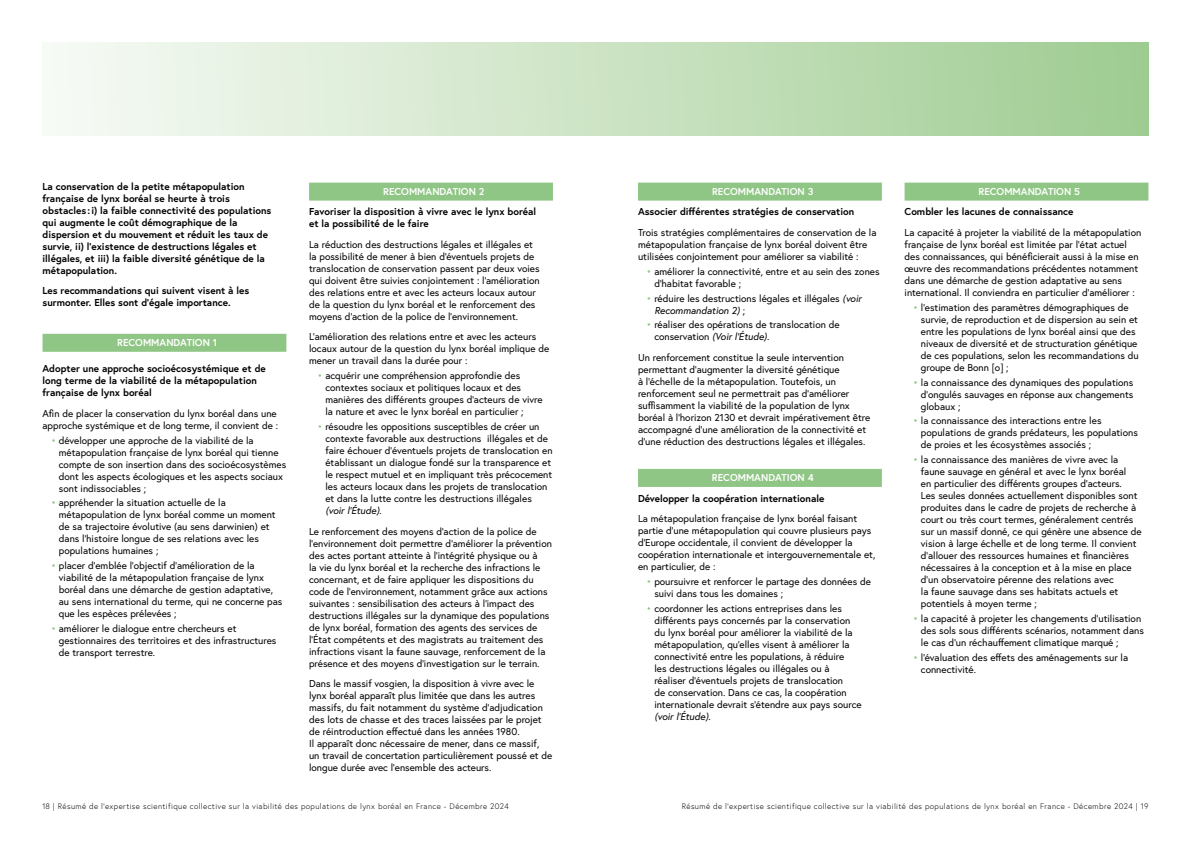
<style>
.page{position:relative;width:1191px;height:842px;background:#fff}
.page>*{position:absolute;margin:0;border:0;box-sizing:border-box;transform-origin:0 0}
.t1{font:10px/12px "Europa";color:#000}
.t2{font:700 10px/12px "Europa";color:#000}
.t3{font:700 10px "Europa";color:#fff}
.t4{font:300 8px "Europa";letter-spacing:.05em;color:#000}
.s1{color:#90c685}
.s2{font-style:italic}
</style>
<div class="page">
<div style="left:638px;top:183px;width:244px;height:18px;background:#90c685"></div>
<div style="left:309px;top:183px;width:244px;height:18px;background:#90c685"></div>
<div style="left:638px;top:469px;width:244px;height:18px;background:#90c685"></div>
<div style="left:904px;top:183px;width:244px;height:18px;background:#90c685"></div>
<div style="left:43px;top:334px;width:243px;height:18px;background:#90c685"></div>
<div style="left:43px;top:43px;width:1105px;height:92px;background:linear-gradient(to right,#f9fbf7,#9fcc92)"></div>
<p class="t2" style="left:43px;top:180px;width:230px">La conservation de la petite métapopulation française de lynx boréal se heurte à trois obstacles :i) la faible connectivité des populations qui augmente le coût démographique de la dispersion et du mouvement et réduit les taux de survie, ii) l’existence de destructions légales et illégales, et iii) la faible diversité génétique de la métapopulation.</p>
<p class="t2" style="left:43px;top:284px;width:208px">Les recommandations qui suivent visent à les surmonter. Elles sont d’égale importance.</p>
<p class="t3" style="left:117px;top:336px;width:102px">RECOMMANDATION 1</p>
<p class="t2" style="left:43px;top:362px;width:225px">Adopter une approche socioécosystémique et de long terme de la viabilité de la métapopulation française de lynx boréal</p>
<p class="t1" style="left:43px;top:407px;width:237px">Afin de placer la conservation du lynx boréal dans une approche systémique et de long terme, il convient de :</p>
<p class="t1" style="left:59px;top:434px;width:229px;text-indent:-8px"><span class="s1">•</span> développer une approche de la viabilité de la métapopulation française de lynx boréal qui tienne compte de son insertion dans des socioécosystèmes dont les aspects écologiques et les aspects sociaux sont indissociables ;</p>
<p class="t1" style="left:59px;top:497px;width:218px;text-indent:-8px"><span class="s1">•</span> appréhender la situation actuelle de la métapopulation de lynx boréal comme un moment de sa trajectoire évolutive (au sens darwinien) et dans l’histoire longue de ses relations avec les populations humaines ;</p>
<p class="t1" style="left:59px;top:560px;width:225px;text-indent:-8px"><span class="s1">•</span> placer d’emblée l’objectif d’amélioration de la viabilité de la métapopulation française de lynx boréal dans une démarche de gestion adaptative, au sens international du terme, qui ne concerne pas que les espèces prélevées ;</p>
<p class="t1" style="left:59px;top:622px;width:219px;text-indent:-8px"><span class="s1">•</span> améliorer le dialogue entre chercheurs et gestionnaires des territoires et des infrastructures de transport terrestre.</p>
<p class="t3" style="left:383px;top:185px;width:103px">RECOMMANDATION 2</p>
<p class="t2" style="left:309px;top:206px;width:229px">Favoriser la disposition à vivre avec le lynx boréal et la possibilité de le faire</p>
<p class="t1" style="left:309px;top:238px;width:232px">La réduction des destructions légales et illégales et la possibilité de mener à bien d’éventuels projets de translocation de conservation passent par deux voies qui doivent être suivies conjointement : l’amélioration des relations entre et avec les acteurs locaux autour de la question du lynx boréal et le renforcement des moyens d’action de la police de l’environnement.</p>
<p class="t1" style="left:309px;top:331px;width:242px">L’amélioration des relations entre et avec les acteurs locaux autour de la question du lynx boréal implique de mener un travail dans la durée pour :</p>
<p class="t1" style="left:325px;top:370px;width:219px;text-indent:-8px"><span class="s1">•</span> acquérir une compréhension approfondie des contextes sociaux et politiques locaux et des manières des différents groupes d’acteurs de vivre la nature et avec le lynx boréal en particulier ;</p>
<p class="t1" style="left:325px;top:420px;width:229px;text-indent:-8px"><span class="s1">•</span> résoudre les oppositions susceptibles de créer un contexte favorable aux destructions illégales et de faire échouer d’éventuels projets de translocation en établissant un dialogue fondé sur la transparence et le respect mutuel et en impliquant très précocement les acteurs locaux dans les projets de translocation et dans la lutte contre les destructions illégales <span class="s2">(voir l’Étude)</span>.</p>
<p class="t1" style="left:309px;top:525px;width:244px">Le renforcement des moyens d’action de la police de l’environnement doit permettre d’améliorer la prévention des actes portant atteinte à l’intégrité physique ou à<br>la vie du lynx boréal et la recherche des infractions le concernant, et de faire appliquer les dispositions du code de l’environnement, notamment grâce aux actions suivantes : sensibilisation des acteurs à l’impact des destructions illégales sur la dynamique des populations de lynx boréal, formation des agents des services de l’État compétents et des magistrats au traitement des infractions visant la faune sauvage, renforcement de la présence et des moyens d’investigation sur le terrain.</p>
<p class="t1" style="left:309px;top:677px;width:245px">Dans le massif vosgien, la disposition à vivre avec le lynx boréal apparaît plus limitée que dans les autres massifs, du fait notamment du système d’adjudication des lots de chasse et des traces laissées par le projet de réintroduction effectué dans les années 1980.<br>Il apparaît donc nécessaire de mener, dans ce massif,<br>un travail de concertation particulièrement poussé et de longue durée avec l’ensemble des acteurs.</p>
<p class="t3" style="left:712px;top:185px;width:103px">RECOMMANDATION 3</p>
<p class="t2" style="left:638px;top:206px;width:218px">Associer différentes stratégies de conservation</p>
<p class="t1" style="left:638px;top:226px;width:240px">Trois stratégies complémentaires de conservation de la métapopulation française de lynx boréal doivent être utilisées conjointement pour améliorer sa viabilité :</p>
<p class="t1" style="left:654px;top:265px;width:227px;text-indent:-8px"><span class="s1">•</span> améliorer la connectivité, entre et au sein des zones d’habitat favorable ;</p>
<p class="t1" style="left:654px;top:292px;width:209px;text-indent:-8px"><span class="s1">•</span> réduire les destructions légales et illégales <span class="s2">(voir<br>Recommandation 2)</span> ;</p>
<p class="t1" style="left:654px;top:319px;width:187px;text-indent:-8px"><span class="s1">•</span> réaliser des opérations de translocation de conservation <span class="s2">(Voir l’Étude)</span>.</p>
<p class="t1" style="left:638px;top:351px;width:234px">Un renforcement constitue la seule intervention permettant d’augmenter la diversité génétique<br>à l’échelle de la métapopulation. Toutefois, un renforcement seul ne permettrait pas d’améliorer suffisamment la viabilité de la population de lynx boréal à l’horizon 2130 et devrait impérativement être accompagné d’une amélioration de la connectivité et d’une réduction des destructions légales et illégales.</p>
<p class="t3" style="left:712px;top:471px;width:103px">RECOMMANDATION 4</p>
<p class="t2" style="left:638px;top:492px;width:188px">Développer la coopération internationale</p>
<p class="t1" style="left:638px;top:513px;width:239px">La métapopulation française de lynx boréal faisant partie d’une métapopulation qui couvre plusieurs pays d’Europe occidentale, il convient de développer la coopération internationale et intergouvernementale et, en particulier, de :</p>
<p class="t1" style="left:654px;top:575px;width:218px;text-indent:-8px"><span class="s1">•</span> poursuivre et renforcer le partage des données de suivi dans tous les domaines ;</p>
<p class="t1" style="left:654px;top:602px;width:209px;text-indent:-8px"><span class="s1">•</span> coordonner les actions entreprises dans les différents pays concernés par la conservation du lynx boréal pour améliorer la viabilité de la métapopulation, qu’elles visent à améliorer la connectivité entre les populations, à réduire<br>les destructions légales ou illégales ou à réaliser d’éventuels projets de translocation<br>de conservation. Dans ce cas, la coopération internationale devrait s’étendre aux pays source <span class="s2">(voir l’Étude)</span>.</p>
<p class="t3" style="left:978px;top:185px;width:103px">RECOMMANDATION 5</p>
<p class="t2" style="left:904px;top:206px;width:170px">Combler les lacunes de connaissance</p>
<p class="t1" style="left:904px;top:226px;width:238px">La capacité à projeter la viabilité de la métapopulation française de lynx boréal est limitée par l’état actuel des connaissances, qui bénéficierait aussi à la mise en œuvre des recommandations précédentes notamment dans une démarche de gestion adaptative au sens international. Il conviendra en particulier d’améliorer :</p>
<p class="t1" style="left:921px;top:301px;width:219px;text-indent:-8px"><span class="s1">•</span> l’estimation des paramètres démographiques de survie, de reproduction et de dispersion au sein et entre les populations de lynx boréal ainsi que des niveaux de diversité et de structuration génétique de ces populations, selon les recommandations du groupe de Bonn [o] ;</p>
<p class="t1" style="left:921px;top:376px;width:214px;text-align:justify;text-indent:-8px"><span class="s1">•</span> la connaissance des dynamiques des populations d’ongulés sauvages en réponse aux changements globaux ;</p>
<p class="t1" style="left:921px;top:415px;width:218px;text-indent:-8px"><span class="s1">•</span> la connaissance des interactions entre les populations de grands prédateurs, les populations de proies et les écosystèmes associés ;</p>
<p class="t1" style="left:921px;top:454px;width:222px;text-indent:-8px"><span class="s1">•</span> la connaissance des manières de vivre avec la faune sauvage en général et avec le lynx boréal<br>en particulier des différents groupes d’acteurs.<br>Les seules données actuellement disponibles sont produites dans le cadre de projets de recherche à court ou très court termes, généralement centrés sur un massif donné, ce qui génère une absence de vision à large échelle et de long terme. Il convient d’allouer des ressources humaines et financières nécessaires à la conception et à la mise en place d’un observatoire pérenne des relations avec<br>la faune sauvage dans ses habitats actuels et potentiels à moyen terme ;</p>
<p class="t1" style="left:921px;top:612px;width:224px;text-indent:-8px"><span class="s1">•</span> la capacité à projeter les changements d’utilisation des sols sous différents scénarios, notamment dans le cas d’un réchauffement climatique marqué ;</p>
<p class="t1" style="left:921px;top:651px;width:209px;text-indent:-8px"><span class="s1">•</span> l’évaluation des effets des aménagements sur la connectivité.</p>
<p class="t4" style="left:43px;top:801px;width:468px">18 | Résumé de l’expertise scientifique collective sur la viabilité des populations de lynx boréal en France - Décembre 2024</p>
<p class="t4" style="left:682px;top:801px;width:468px">Résumé de l’expertise scientifique collective sur la viabilité des populations de lynx boréal en France - Décembre 2024 | 19</p>
</div>
